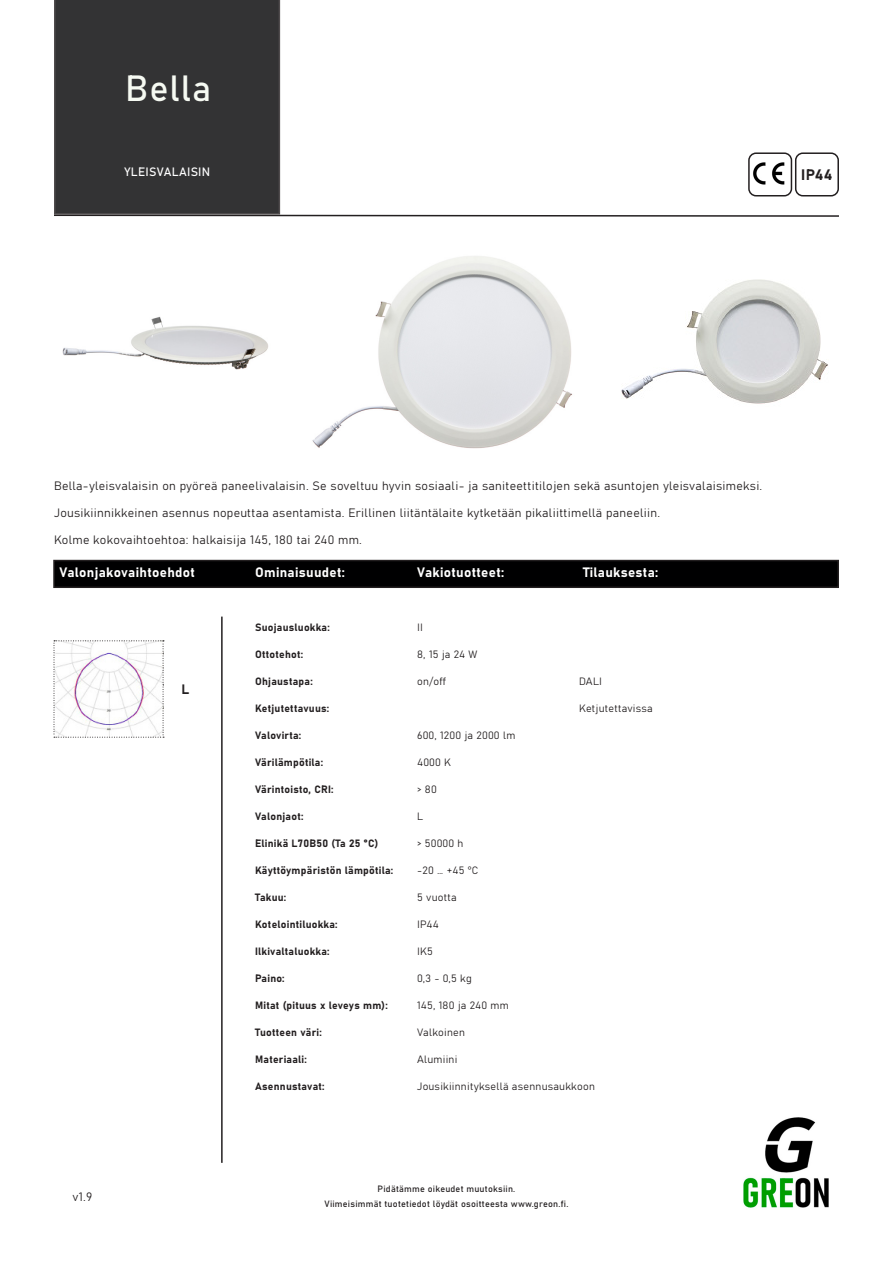
<style>
.page{position:relative;width:893px;height:1263px;background:#fff}
.page>*{position:absolute;margin:0;border:0;box-sizing:border-box;transform-origin:0 0}
.Peruskappale{font:36px "Bahnschrift";letter-spacing:.025em;color:#f6faf2}
.Peruskappale-2{font:15px "Bahnschrift";color:#231f20}
.Peruskappale-3{font:13.5px "Bahnschrift";letter-spacing:.025em;color:#fff}
.Peruskappale-4{font:13.5px "Bahnschrift";color:#231f20}
.Peruskappale-5{font:12px "Bahnschrift";letter-spacing:.025em;color:#231f20}
.Peruskappale-6{font:12px "Bahnschrift";letter-spacing:.025em;color:#fff}
.Peruskappale-7{font:10.5px "Bahnschrift";letter-spacing:.025em;color:#231f20}
.Peruskappale-8{font:9px "Bahnschrift";letter-spacing:.025em;color:#231f20}
</style>
<div class="page">
<div style="left:54px;top:560px;width:784px;height:27px;background:#000001"></div>
<div style="left:53px;top:560px;width:786px;height:28px;border:2px solid #231f20"></div>
<div style="left:54px;top:0;width:226px;height:214px;background:#333334"></div>
<img style="left:62px;top:316px;width:206px;height:54px">
<img style="left:312px;top:256px;width:260px;height:193px">
<img style="left:621px;top:279px;width:207px;height:125px">
<svg style="left:54px;top:214px;width:785px;height:3px"></svg>
<hr style="left:221px;top:617px;width:2px;height:546px;background:#231f20">
<svg style="left:54px;top:640px;width:110px;height:98px"></svg>
<img style="left:743px;top:1117px;width:86px;height:91px">
<div style="left:795px;top:152px;width:44px;height:44px;border:2px solid #231f20;border-radius:7px"></div>
<img style="left:753px;top:162px;width:32px;height:23px">
<div style="left:748px;top:152px;width:44px;height:44px;border:2px solid #231f20;border-radius:7px"></div>
<p class="Peruskappale" style="left:125px;top:61px;width:87px">Bella</p>
<p class="Peruskappale-6" style="left:125px;top:163px;width:87px">YLEISVALAISIN</p>
<p class="Peruskappale-2" style="left:801px;top:163px;width:33px">IP44</p>
<p class="Peruskappale-5" style="left:54px;top:477px;width:710px">Bella-yleisvalaisin on pyöreä paneelivalaisin. Se soveltuu hyvin sosiaali- ja saniteettitilojen sekä asuntojen yleisvalaisimeksi.</p>
<p class="Peruskappale-5" style="left:54px;top:504px;width:608px">Jousikiinnikkeinen asennus nopeuttaa asentamista. Erillinen liitäntälaite kytketään pikaliittimellä paneeliin.</p>
<p class="Peruskappale-5" style="left:54px;top:531px;width:309px">Kolme kokovaihtoehtoa: halkaisija 145, 180 tai 240 mm.</p>
<p class="Peruskappale-3" style="left:60px;top:562px;width:137px">Valonjakovaihtoehdot</p>
<p class="Peruskappale-4" style="left:182px;top:679px;width:9px">L</p>
<p class="Peruskappale-5" style="left:73px;top:1187px;width:21px">v1.9</p>
<p class="Peruskappale-3" style="left:255px;top:562px;width:91px">Ominaisuudet:</p>
<p class="Peruskappale-3" style="left:417px;top:562px;width:89px">Vakiotuotteet:</p>
<p class="Peruskappale-3" style="left:583px;top:562px;width:77px">Tilauksesta:</p>
<p class="Peruskappale-7" style="left:255px;top:619px;width:76px">Suojausluokka:</p>
<p class="Peruskappale-7" style="left:417px;top:619px;width:8px">II</p>
<p class="Peruskappale-7" style="left:255px;top:646px;width:50px">Ottotehot:</p>
<p class="Peruskappale-7" style="left:417px;top:646px;width:62px">8, 15 ja 24 W</p>
<p class="Peruskappale-7" style="left:255px;top:673px;width:59px">Ohjaustapa:</p>
<p class="Peruskappale-7" style="left:417px;top:673px;width:31px">on/off</p>
<p class="Peruskappale-7" style="left:579px;top:673px;width:25px">DALI</p>
<p class="Peruskappale-7" style="left:255px;top:700px;width:76px">Ketjutettavuus:</p>
<p class="Peruskappale-7" style="left:579px;top:700px;width:75px">Ketjutettavissa</p>
<p class="Peruskappale-7" style="left:255px;top:727px;width:48px">Valovirta:</p>
<p class="Peruskappale-7" style="left:417px;top:727px;width:100px">600, 1200 ja 2000 lm</p>
<p class="Peruskappale-7" style="left:255px;top:754px;width:70px">Värilämpötila:</p>
<p class="Peruskappale-7" style="left:417px;top:754px;width:35px">4000 K</p>
<p class="Peruskappale-7" style="left:255px;top:781px;width:80px">Värintoisto, CRI:</p>
<p class="Peruskappale-7" style="left:417px;top:781px;width:21px">&gt; 80</p>
<p class="Peruskappale-7" style="left:255px;top:808px;width:50px">Valonjaot:</p>
<p class="Peruskappale-7" style="left:417px;top:808px;width:8px">L</p>
<p class="Peruskappale-7" style="left:255px;top:835px;width:125px">Elinikä L70B50 (Ta 25 °C)</p>
<p class="Peruskappale-7" style="left:417px;top:835px;width:48px">&gt; 50000 h</p>
<p class="Peruskappale-7" style="left:255px;top:862px;width:140px">Käyttöympäristön lämpötila:</p>
<p class="Peruskappale-7" style="left:417px;top:862px;width:63px">-20 … +45 °C</p>
<p class="Peruskappale-7" style="left:255px;top:889px;width:33px">Takuu:</p>
<p class="Peruskappale-7" style="left:417px;top:889px;width:41px">5 vuotta</p>
<p class="Peruskappale-7" style="left:255px;top:916px;width:84px">Kotelointiluokka:</p>
<p class="Peruskappale-7" style="left:417px;top:916px;width:23px">IP44</p>
<p class="Peruskappale-7" style="left:255px;top:943px;width:76px">Ilkivaltaluokka:</p>
<p class="Peruskappale-7" style="left:417px;top:943px;width:17px">IK5</p>
<p class="Peruskappale-7" style="left:255px;top:970px;width:31px">Paino:</p>
<p class="Peruskappale-7" style="left:417px;top:970px;width:56px">0,3 - 0,5 kg</p>
<p class="Peruskappale-7" style="left:255px;top:997px;width:134px">Mitat (pituus x leveys mm):</p>
<p class="Peruskappale-7" style="left:417px;top:997px;width:93px">145, 180 ja 240 mm</p>
<p class="Peruskappale-7" style="left:255px;top:1024px;width:68px">Tuotteen väri:</p>
<p class="Peruskappale-7" style="left:417px;top:1024px;width:49px">Valkoinen</p>
<p class="Peruskappale-7" style="left:255px;top:1051px;width:53px">Materiaali:</p>
<p class="Peruskappale-7" style="left:417px;top:1051px;width:42px">Alumiini</p>
<p class="Peruskappale-7" style="left:255px;top:1078px;width:71px">Asennustavat:</p>
<p class="Peruskappale-7" style="left:417px;top:1078px;width:179px">Jousikiinnityksellä asennusaukkoon</p>
<p class="Peruskappale-8" style="left:378px;top:1182px;width:139px">Pidätämme oikeudet muutoksiin.</p>
<p class="Peruskappale-8" style="left:324px;top:1197px;width:245px">Viimeisimmät tuotetiedot löydät osoitteesta www.greon.fi.</p>
</div>
